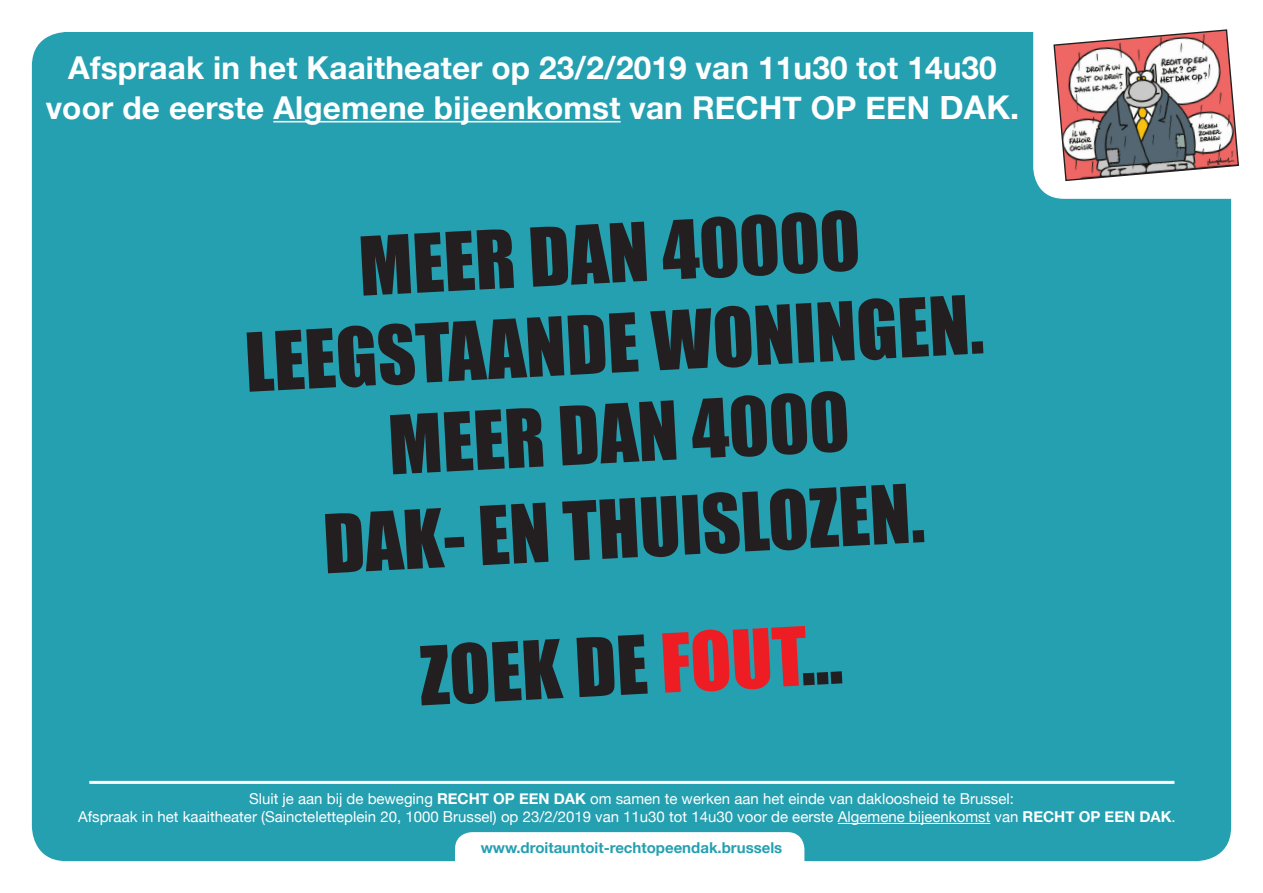
<style>
.page{position:relative;width:1263px;height:893px;background:#fff}
.page>*{position:absolute;margin:0;border:0;box-sizing:border-box;transform-origin:0 0}
.t1{font:75px/90px "Impact";color:#231f20;text-align:center}
.t2{font:700 31.5px/39.3px "Helvetica Neue";letter-spacing:.005em;color:#fff;text-align:center}
.t3{font:15px/18px "Helvetica Neue";color:#fff;text-align:center}
.t4{font:700 15px "Helvetica Neue";color:#24a0b1}
.s1{font-size:32.7px}
.s2{color:#ee1d23}
.s3{font-weight:700}
.s4{font-weight:700;color:#24a0b1}
</style>
<div class="page">
<div style="left:32px;top:32px;width:1199px;height:829px;background:#24a0b1;border-radius:34px"></div>
<hr style="left:89px;top:781px;width:1085px;height:3px;background:#fff">
<svg style="left:1033px;top:32px;width:198px;height:167px;background:#f5fbfb"></svg>
<svg style="left:1053px;top:29px;width:186px;height:153px;background:#baa1a1"></svg>
<hr style="left:273px;top:121px;width:348px;height:1px;background:#fff">
<div style="left:455px;top:832px;width:349px;height:29px;background:#fff"></div>
<hr style="left:838px;top:823px;width:152px;height:1px;background:#fff">
<p class="t2" style="left:46px;top:49px;width:975px">Afspraak in het Kaaitheater op 23/2/2019 van 11u30 tot 14u30 voor de eerste Algemene bijeenkomst van RECHT OP EEN <span class="s1">DAK.</span></p>
<p class="t1" style="left:238px;top:226px;width:741px;rotate:-3deg">MEER DAN 40000<br>LEEGSTAANDE WONINGEN.</p>
<p class="t1" style="left:316px;top:399px;width:603px;line-height:95.4px;rotate:-3deg">MEER DAN 4000<br>DAK- EN THUISLOZEN.</p>
<p class="t1" style="left:417px;top:629px;width:424px;rotate:-3deg">ZOEK DE <span class="s2">FOUT</span>…</p>
<p class="t3" style="left:78px;top:790px;width:1108px">Sluit je aan bij de beweging <span class="s3">RECHT OP EEN DAK</span> om samen te werken aan het einde van dakloosheid te Brussel:<br>Afspraak in het kaaitheater (Saincteletteplein 20, 1000 Brussel) op 23/2/2019 van 11u30 tot 14u30 voor de eerste Algemene bijeenkomst van <span class="s3">RECHT OP EEN DAK</span>.<span class="s4">o</span></p>
<p class="t4" style="left:481px;top:836px;width:303px">www.droitauntoit-rechtopeendak.brussels</p>
</div>
